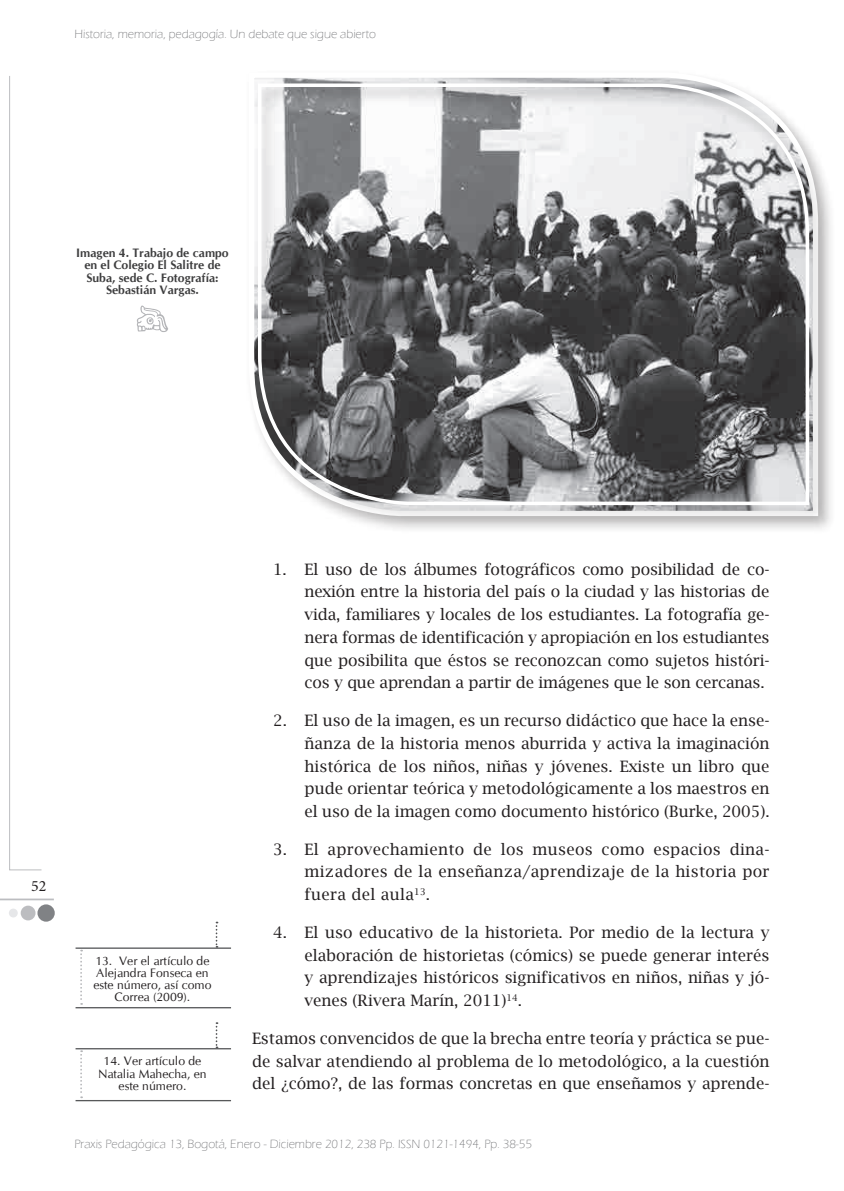
<style>
.page{position:relative;width:844px;height:1191px;background:#fff}
.page>*{position:absolute;margin:0;border:0;box-sizing:border-box;transform-origin:0 0}
.cuerpo{font:15.75px/22.8px "Lucida Bright";color:#231f20;text-align:justify}
.t1{font:15.75px "Minion Pro";color:#231f20}
.t2{font:300 12.25px "Eras ITC";color:#6c6d70}
.pie_de_nota{font:12.25px/12.2px "CG Omega";color:#231f20;text-align:center}
.pie_de_fotos{font:700 12.25px/12.2px "CG Omega";color:#3e3e3f;text-align:center}
</style>
<div class="page">
<hr style="left:0;top:898px;width:54px;height:2px;background:#bcbdc0">
<svg style="left:9px;top:76px;width:33px;height:794px"></svg>
<div style="left:37px;top:904px;width:18px;height:17px;background:#808285;border-radius:50%"></div>
<div style="left:21px;top:905px;width:14px;height:15px;background:#bcbdc0;border-radius:50%"></div>
<div style="left:9px;top:908px;width:9px;height:9px;background:#e6e7e9;border-radius:50%"></div>
<div style="left:245px;top:69px;width:590px;height:464px;background:#231f20;opacity:.3"></div>
<svg style="left:246px;top:70px;width:574px;height:449px"></svg>
<div style="left:254px;top:80px;width:572px;height:442px;background:#231f20;opacity:.3"></div>
<svg style="left:256px;top:82px;width:554px;height:425px"></svg>
<svg style="left:137px;top:305px;width:31px;height:27px"></svg>
<hr style="left:75px;top:947px;width:156px;height:1px;background:#57585a">
<hr style="left:75px;top:1048px;width:156px;height:1px;background:#57585a">
<hr style="left:75px;top:1007px;width:156px;height:1px;background:#57585a">
<hr style="left:75px;top:1100px;width:156px;height:1px;background:#57585a">
<svg style="left:215px;top:921px;width:2px;height:26px"></svg>
<svg style="left:215px;top:1022px;width:2px;height:26px"></svg>
<svg style="left:80px;top:949px;width:2px;height:55px"></svg>
<svg style="left:80px;top:1050px;width:2px;height:48px"></svg>
<p class="t2" style="left:74px;top:27px;width:303px">Historia, memoria, pedagogía. Un debate que sigue abierto</p>
<p class="pie_de_fotos" style="left:76px;top:247px;width:154px">Imagen 4. Trabajo de campo en el Colegio El Salitre de<br>Suba, sede C. Fotografía:<br>Sebastián Vargas.</p>
<p class="t1" style="left:31px;top:875px;width:17px">52</p>
<p class="pie_de_nota" style="left:93px;top:954px;width:120px">13. Ver el artículo de<br>Alejandra Fonseca en este número, así como<br>Correa (2009).</p>
<p class="pie_de_nota" style="left:98px;top:1055px;width:110px">14. Ver artículo de<br>Natalia Mahecha, en este número.</p>
<p class="cuerpo" style="left:304px;top:557px;width:466px;text-indent:-32px">1. El uso de los álbumes fotográficos como posibilidad de co&shy;nexión entre la historia del país o la ciudad y las historias de vida, familiares y locales de los estudiantes. La fotografía ge&shy;nera formas de identificación y apropiación en los estudiantes que posibilita que éstos se reconozcan como sujetos históri&shy;cos y que aprendan a partir de imágenes que le son cercanas.</p>
<p class="cuerpo" style="left:304px;top:709px;width:466px;text-indent:-32px">2. El uso de la imagen, es un recurso didáctico que hace la ense&shy;ñanza de la historia menos aburrida y activa la imaginación histórica de los niños, niñas y jóvenes. Existe un libro que pude orientar teórica y metodológicamente a los maestros en el uso de la imagen como documento histórico (Burke, 2005).</p>
<p class="cuerpo" style="left:304px;top:837px;width:466px;text-indent:-32px">3. El aprovechamiento de los museos como espacios dina&shy;mizadores de la enseñanza/aprendizaje de la historia por fuera del aula<sup>13</sup>.</p>
<p class="cuerpo" style="left:304px;top:920px;width:466px;text-indent:-32px">4. El uso educativo de la historieta. Por medio de la lectura y elaboración de historietas (cómics) se puede generar interés y aprendizajes históricos significativos en niños, niñas y jó&shy;venes (Rivera Marín, 2011)<sup>14</sup>.</p>
<p class="cuerpo" style="left:252px;top:1026px;width:519px">Estamos convencidos de que la brecha entre teoría y práctica se pue&shy;de salvar atendiendo al problema de lo metodológico, a la cuestión del ¿cómo?, de las formas concretas en que enseñamos y aprende-</p>
<p class="t2" style="left:74px;top:1137px;width:459px">Praxis Pedagógica 13, Bogotá, Enero - Diciembre 2012, 238 Pp. ISSN 0121-1494, Pp. 38-55</p>
</div>
